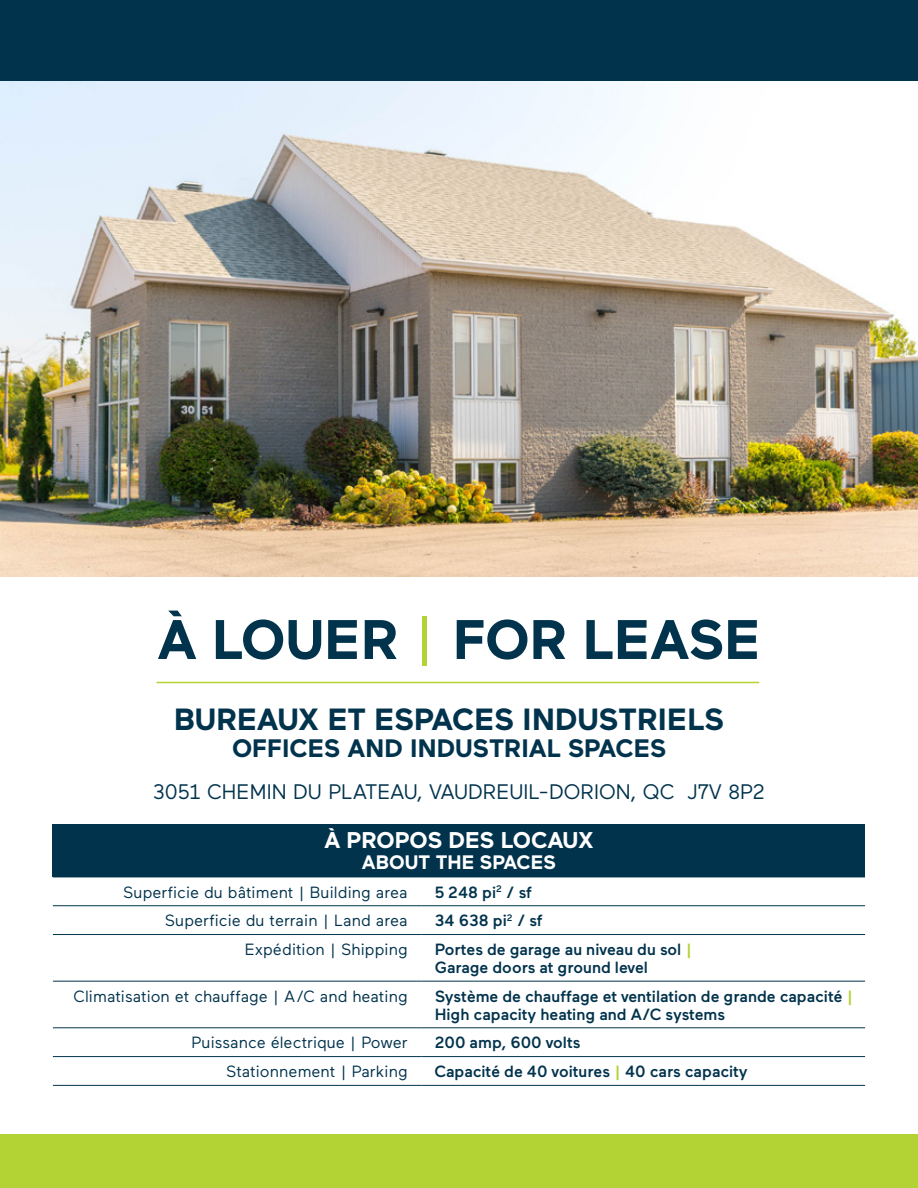
<style>
.page{position:relative;width:918px;height:1188px;background:#fff}
.page>*{position:absolute;margin:0;border:0;box-sizing:border-box;transform-origin:0 0}
.t1{font:700 55.5px "Maax";color:#02334d}
.t2{font:700 30.6px "Maax";color:#02334d}
.t3{font:700 25.2px "Maax";color:#02334d}
.t4{font:700 22.65px "Maax";letter-spacing:-.005em;color:#fff}
.t5{font:21px "Maax";color:#02334d}
.t6{font:700 19.5px "Maax";color:#fff}
.t7{font:500 16.2px/17.9px "Maax";color:#02334d}
.t8{font:16.2px "Maax";color:#02334d}
.s1{font-weight:400;color:#b3d234}
.s2{color:#b3d234}
</style>
<div class="page">
<img style="left:0;top:80px;width:918px;height:497px">
<div style="left:0;top:0;width:918px;height:80px;background:#02334d"></div>
<div style="left:0;top:1134px;width:918px;height:54px;background:#b3d234"></div>
<hr style="left:157px;top:682px;width:602px;height:1px;background:#b3d234">
<div style="left:53px;top:824px;width:812px;height:53px;background:#02334d"></div>
<hr style="left:53px;top:877px;width:368px;height:1px;background:#02334d">
<hr style="left:421px;top:877px;width:444px;height:1px;background:#02334d">
<hr style="left:53px;top:905px;width:368px;height:1px;background:#02334d">
<hr style="left:421px;top:905px;width:444px;height:1px;background:#02334d">
<hr style="left:53px;top:934px;width:368px;height:1px;background:#02334d">
<hr style="left:421px;top:934px;width:444px;height:1px;background:#02334d">
<hr style="left:53px;top:981px;width:368px;height:1px;background:#02334d">
<hr style="left:421px;top:981px;width:444px;height:1px;background:#02334d">
<hr style="left:53px;top:1027px;width:368px;height:1px;background:#02334d">
<hr style="left:421px;top:1027px;width:444px;height:1px;background:#02334d">
<hr style="left:53px;top:1056px;width:368px;height:1px;background:#02334d">
<hr style="left:421px;top:1056px;width:444px;height:1px;background:#02334d">
<hr style="left:53px;top:1085px;width:368px;height:1px;background:#02334d">
<hr style="left:421px;top:1085px;width:444px;height:1px;background:#02334d">
<p class="t1" style="left:158px;top:610px;width:604px">À LOUER <span class="s1">|</span> FOR LEASE</p>
<p class="t2" style="left:174px;top:703px;width:552px">BUREAUX ET ESPACES INDUSTRIELS</p>
<p class="t3" style="left:232px;top:734px;width:436px">OFFICES AND INDUSTRIAL SPACES</p>
<p class="t5" style="left:153px;top:780px;width:613px">3051 CHEMIN DU PLATEAU, VAUDREUIL-DORION, QC J7V 8P2</p>
<p class="t4" style="left:324px;top:828px;width:271px">À PROPOS DES LOCAUX</p>
<p class="t6" style="left:362px;top:852px;width:196px">ABOUT THE SPACES</p>
<p class="t8" style="left:123px;top:883px;width:286px">Superficie du bâtiment | Building area</p>
<p class="t7" style="left:435px;top:883px;width:99px">5 248 pi<sup>2</sup> / sf</p>
<p class="t8" style="left:165px;top:912px;width:244px">Superficie du terrain | Land area</p>
<p class="t7" style="left:435px;top:912px;width:109px">34 638 pi<sup>2</sup> / sf</p>
<p class="t8" style="left:245px;top:941px;width:164px">Expédition | Shipping</p>
<p class="t7" style="left:435px;top:941px;width:259px">Portes de garage au niveau du sol <span class="s2">|<br></span>Garage doors at ground level</p>
<p class="t8" style="left:74px;top:988px;width:336px">Climatisation et chauffage | A/C and heating</p>
<p class="t7" style="left:435px;top:987px;width:421px">Système de chauffage et ventilation de grande capacité <span class="s2">|<br></span>High capacity heating and A/C systems</p>
<p class="t8" style="left:192px;top:1034px;width:218px">Puissance électrique | Power</p>
<p class="t7" style="left:435px;top:1034px;width:147px">200 amp, 600 volts</p>
<p class="t8" style="left:226px;top:1063px;width:183px">Stationnement | Parking</p>
<p class="t7" style="left:435px;top:1063px;width:315px">Capacité de 40 voitures <span class="s2">|</span> 40 cars capacity</p>
</div>
